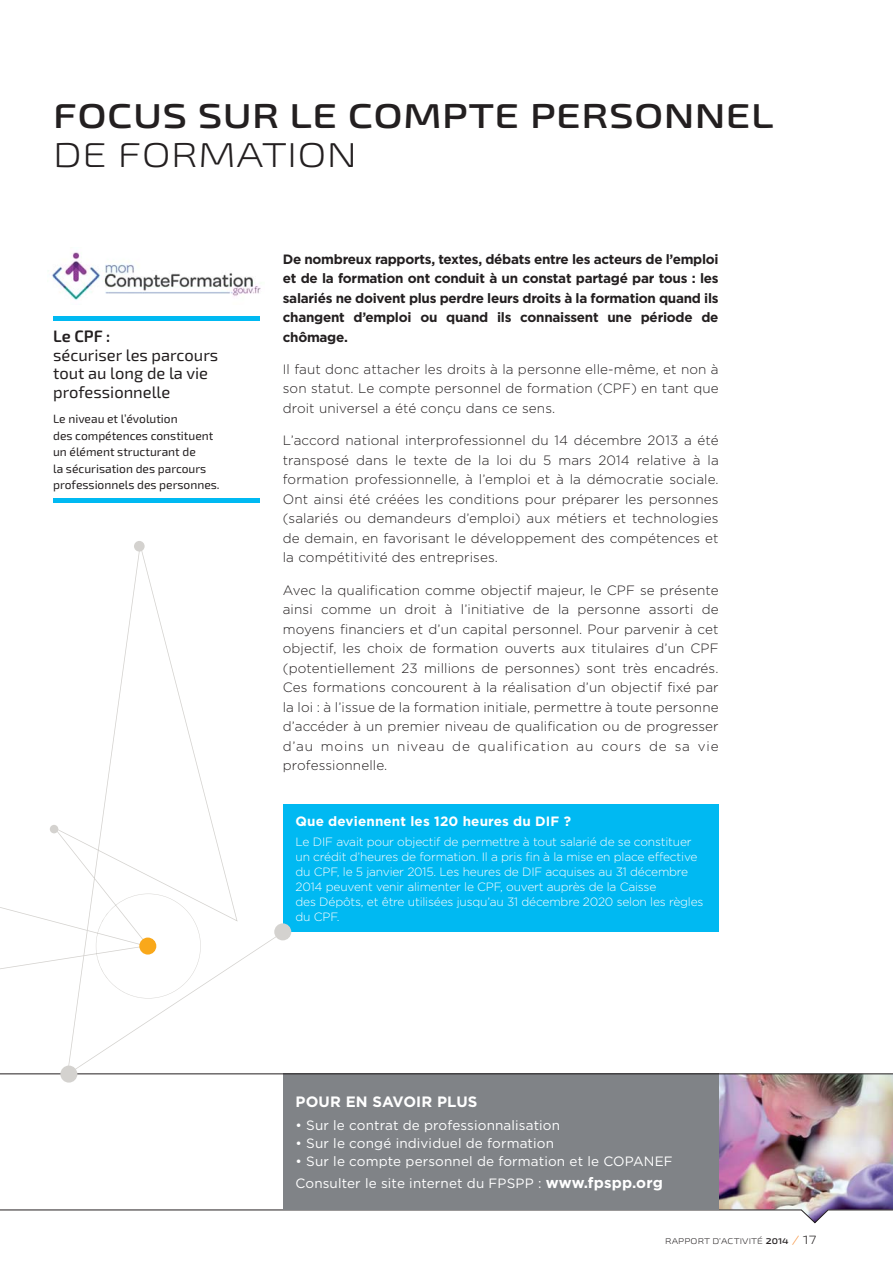
<style>
.page{position:relative;width:893px;height:1263px;background:#fff}
.page>*{position:absolute;margin:0;border:0;box-sizing:border-box;transform-origin:0 0}
.t1{font:600 expanded 34.5px "Exo 2";letter-spacing:.01em;color:#231f20}
.t2{font:300 expanded 34.5px "Exo 2";letter-spacing:.01em;color:#231f20}
.t3{font:16.5px/18.8px "Exo 2.0";color:#231f20}
.t4{font:600 16.5px "Exo 2.0";color:#231f20}
.t5{font:700 15px "Gotham";letter-spacing:.01em;color:#fff}
.t6{font:300 13.5px/19.5px "Gotham";letter-spacing:.01em;color:#231f20;text-align:justify}
.t7{font:700 13.5px/19.5px "Gotham";letter-spacing:-.02em;color:#231f20;text-align:justify}
.t8{font:13.5px/22.2px "Gotham";letter-spacing:.01em;color:#fff}
.t9{font:700 13.5px "Gotham";letter-spacing:.01em;color:#fff}
.t10{font:300 12px/15px "Gotham";letter-spacing:-.015em;color:#fff}
.t11{font:12px/16.5px "Exo 2.0";color:#231f20}
.t12{font:300 expanded 8.25px "Exo 2";letter-spacing:.01em;color:#231f20}
.s1{font-weight:700;font-size:15px}
.s2{font-weight:600}
.s3{font-size:12px;color:#f68628}
.s4{font-size:12px}
</style>
<div class="page">
<img style="left:0;top:1074px;width:893px;height:149px">
<hr style="left:53px;top:316px;width:206px;height:4px;background:#00b9f2">
<div style="left:53px;top:498px;width:206px;height:5px;background:#00b9f2"></div>
<div style="left:283px;top:804px;width:436px;height:128px;background:#00b9f2"></div>
<div style="left:283px;top:1073px;width:436px;height:137px;background:#808387"></div>
<img style="left:52px;top:252px;width:209px;height:48px">
<svg style="left:54px;top:548px;width:229px;height:527px"></svg>
<div style="left:50px;top:825px;width:8px;height:8px;background:#d4d2cf;border-radius:50%"></div>
<div style="left:274px;top:923px;width:17px;height:17px;background:#d4d2cf;border-radius:50%"></div>
<div style="left:134px;top:541px;width:11px;height:10px;background:#d4d2cf;border-radius:50%"></div>
<hr style="left:0;top:1073px;width:893px;height:1px;background:#231f20">
<div style="left:60px;top:1065px;width:17px;height:17px;background:#d4d2cf;border-radius:50%"></div>
<svg style="left:0;top:868px;width:201px;height:142px"></svg>
<div style="left:139px;top:937px;width:17px;height:17px;background:#f9a81a;border-radius:50%"></div>
<h1 class="t1" style="left:53px;top:96px;width:722px">FOCUS SUR LE COMPTE PERSONNEL</h1>
<h1 class="t2" style="left:53px;top:143px;width:305px">DE FORMATION</h1>
<p class="t4" style="left:53px;top:326px;width:59px">Le CPF :</p>
<p class="t3" style="left:53px;top:347px;width:167px">sécuriser les parcours tout au long de la vie professionnelle</p>
<p class="t11" style="left:53px;top:412px;width:168px">Le niveau et l’évolution<br>des compétences constituent un élément structurant de<br>la sécurisation des parcours professionnels des personnes.</p>
<p class="t7" style="left:283px;top:250px;width:437px">De nombreux rapports, textes, débats entre les acteurs de l’emploi et de la formation ont conduit à un constat partagé par tous : les salariés ne doivent plus perdre leurs droits à la formation quand ils changent d’emploi ou quand ils connaissent une période de chômage.</p>
<p class="t6" style="left:283px;top:360px;width:437px">Il faut donc attacher les droits à la personne elle-même, et non à son statut. Le compte personnel de formation (CPF) en tant que droit universel a été conçu dans ce sens.</p>
<p class="t6" style="left:283px;top:432px;width:437px">L’accord national interprofessionnel du 14 décembre 2013 a été transposé dans le texte de la loi du 5 mars 2014 relative à la formation professionnelle, à l’emploi et à la démocratie sociale.<br>Ont ainsi été créées les conditions pour préparer les personnes (salariés ou demandeurs d’emploi) aux métiers et technologies de demain, en favorisant le développement des compétences et la compétitivité des entreprises.</p>
<p class="t6" style="left:283px;top:581px;width:437px">Avec la qualification comme objectif majeur, le CPF se présente ainsi comme un droit à l’initiative de la personne assorti de moyens financiers et d’un capital personnel. Pour parvenir à cet objectif, les choix de formation ouverts aux titulaires d’un CPF (potentiellement 23 millions de personnes) sont très encadrés.<br>Ces formations concourent à la réalisation d’un objectif fixé par la loi : à l’issue de la formation initiale, permettre à toute personne d’accéder à un premier niveau de qualification ou de progresser d’au moins un niveau de qualification au cours de sa vie professionnelle.</p>
<p class="t9" style="left:295px;top:816px;width:277px">Que deviennent les 120 heures du DIF ?</p>
<p class="t10" style="left:295px;top:835px;width:409px">Le DIF avait pour objectif de permettre à tout salarié de se constituer un crédit d’heures de formation. Il a pris fin à la mise en place effective du CPF, le 5 janvier 2015. Les heures de DIF acquises au 31 décembre 2014 peuvent venir alimenter le CPF, ouvert auprès de la Caisse<br>des Dépôts, et être utilisées jusqu’au 31 décembre 2020 selon les règles du CPF.</p>
<p class="t5" style="left:295px;top:1096px;width:183px">POUR EN SAVOIR PLUS</p>
<p class="t8" style="left:295px;top:1115px;width:266px">• Sur le contrat de professionnalisation</p>
<p class="t8" style="left:295px;top:1133px;width:260px">• Sur le congé individuel de formation</p>
<p class="t8" style="left:295px;top:1151px;width:379px">• Sur le compte personnel de formation et le COPANEF<br>Consulter le site internet du FPSPP : <span class="s1">www.fpspp.org</span></p>
<p class="t12" style="left:665px;top:1238px;width:153px">RAPPORT D’ACTIVITÉ <span class="s2">2014</span> <span class="s3">/</span> <span class="s4">17</span></p>
</div>
